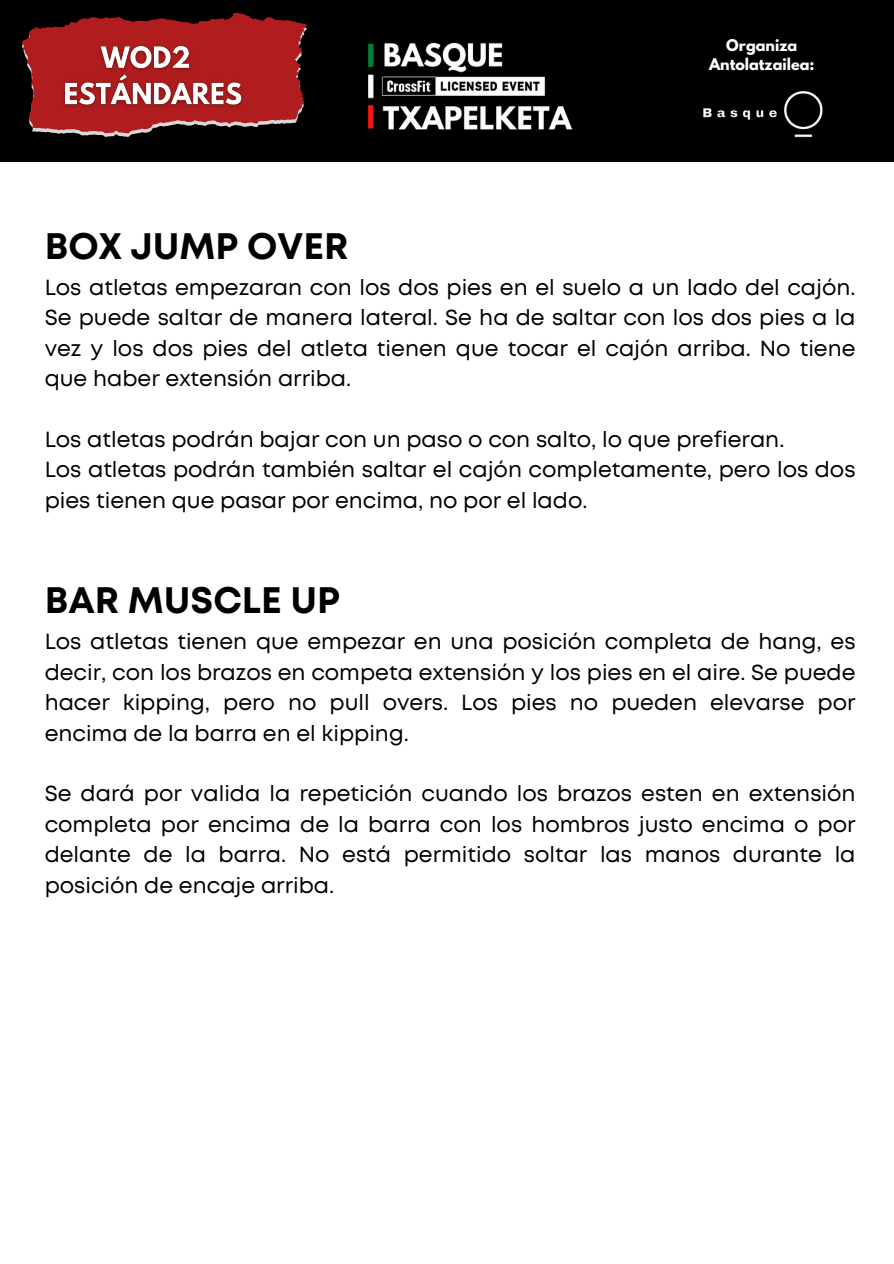
<style>
.page{position:relative;width:894px;height:1264px;background:#fff}
.page>*{position:absolute;margin:0;border:0;box-sizing:border-box;transform-origin:0 0}
.t1{font:700 36.9px "Mont";color:#000}
.t2{font:21.9px/30.3px "Mont";color:#000;text-align:justify}
.t3{font:700 14.4px "League Spartan";color:#fff}
</style>
<div class="page">
<div style="left:0;top:0;width:893px;height:162px;background:#000"></div>
<svg style="left:22px;top:13px;width:284px;height:124px"></svg>
<img style="left:368px;top:42px;width:205px;height:88px">
<img style="left:703px;top:91px;width:120px;height:47px">
<img style="left:49px;top:38px;width:200px;height:76px">
<p class="t3" style="left:726px;top:38px;width:72px">Organiza</p>
<p class="t3" style="left:708px;top:57px;width:107px">Antolatzailea:</p>
<h1 class="t1" style="left:45px;top:232px;width:305px">BOX JUMP OVER</h1>
<p class="t2" style="left:45px;top:274px;width:812px">Los atletas empezaran con los dos pies en el suelo a un lado del cajón.<br>Se puede saltar de manera lateral. Se ha de saltar con los dos pies a la vez y los dos pies del atleta tienen que tocar el cajón arriba. No tiene que haber extensión arriba.</p>
<p class="t2" style="left:45px;top:425px;width:812px;text-align:left">Los atletas podrán bajar con un paso o con salto, lo que prefieran.<br>Los atletas podrán también saltar el cajón completamente, pero los dos pies tienen que pasar por encima, no por el lado.</p>
<h1 class="t1" style="left:45px;top:586px;width:297px">BAR MUSCLE UP</h1>
<p class="t2" style="left:45px;top:628px;width:812px">Los atletas tienen que empezar en una posición completa de hang, es decir, con los brazos en competa extensión y los pies en el aire. Se puede hacer kipping, pero no pull overs. Los pies no pueden elevarse por encima de la barra en el kipping.</p>
<p class="t2" style="left:45px;top:780px;width:812px">Se dará por valida la repetición cuando los brazos esten en extensión completa por encima de la barra con los hombros justo encima o por delante de la barra. No está permitido soltar las manos durante la posición de encaje arriba.</p>
</div>
